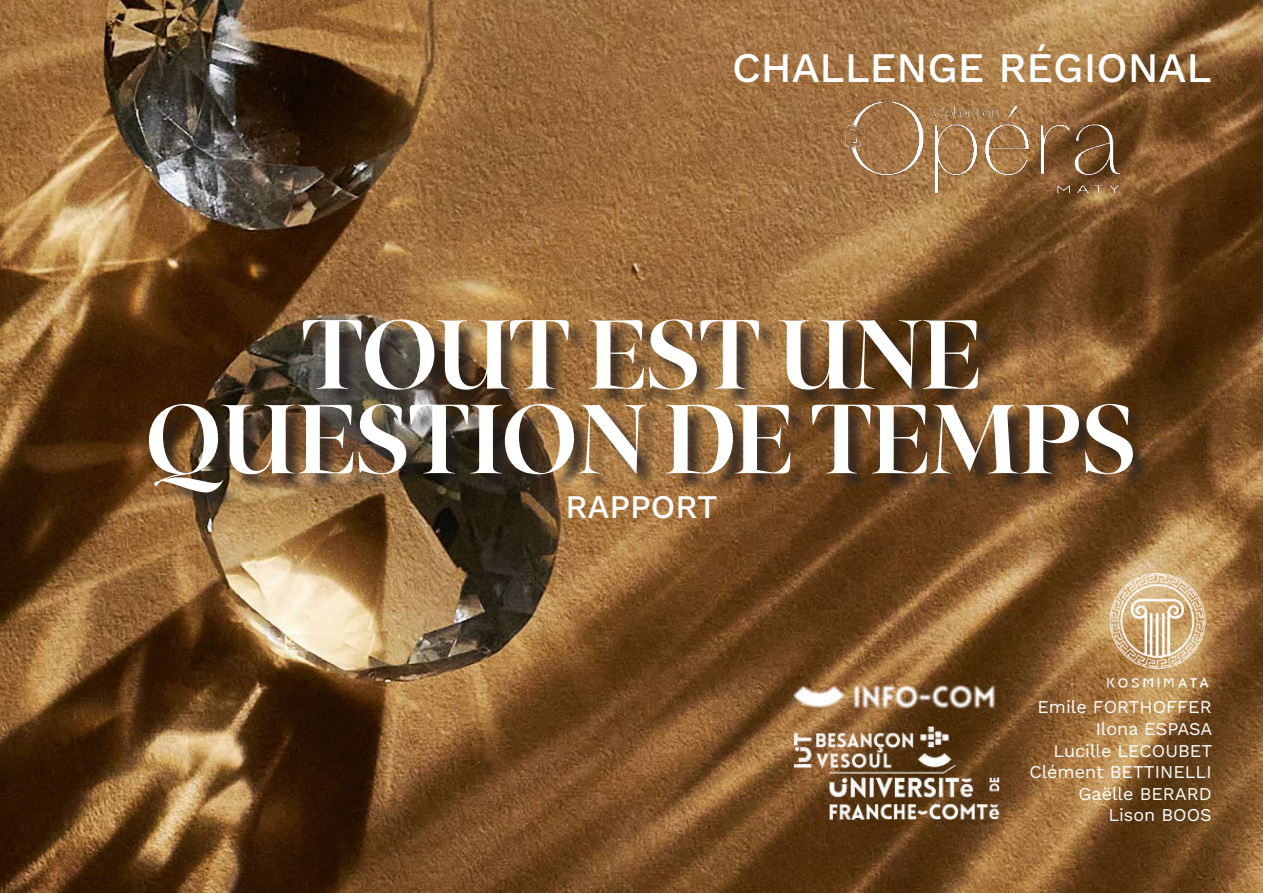
<style>
.page{position:relative;width:1263px;height:893px;background:#fff}
.page>*{position:absolute;margin:0;border:0;box-sizing:border-box;transform-origin:0 0}
.t1{font:800 70.5px/84.6px "Megafield";letter-spacing:-.015em;color:#fff;text-align:center}
.t2{font:500 42px "Work Sans";color:#fff}
.t3{font:500 33px "Work Sans";color:#fff}
.t4{font:18px/21.6px "Work Sans";color:#fff;text-align:right}
</style>
<div class="page">
<img style="left:0;top:0;width:1263px;height:893px">
<div style="left:152px;top:321px;width:999px;height:190px;background:#231f20;opacity:.75"></div>
<img style="left:1106px;top:573px;width:106px;height:115px">
<img style="left:786px;top:622px;width:216px;height:87px">
<img style="left:778px;top:709px;width:236px;height:127px">
<img style="left:846px;top:102px;width:274px;height:91px">
<h2 class="t2" style="left:732px;top:35px;width:481px">CHALLENGE RÉGIONAL</h2>
<h1 class="t1" style="left:145px;top:322px;width:993px">TOUT EST UNE<br>QUESTION DE TEMPS</h1>
<h3 class="t3" style="left:565px;top:482px;width:154px">RAPPORT</h3>
<p class="t4" style="left:1029px;top:696px;width:185px">Emile FORTHOFFER<br>Ilona ESPASA<br>Lucille LECOUBET<br>Clément BETTINELLI<br>Gaëlle BERARD<br>Lison BOOS</p>
</div>
